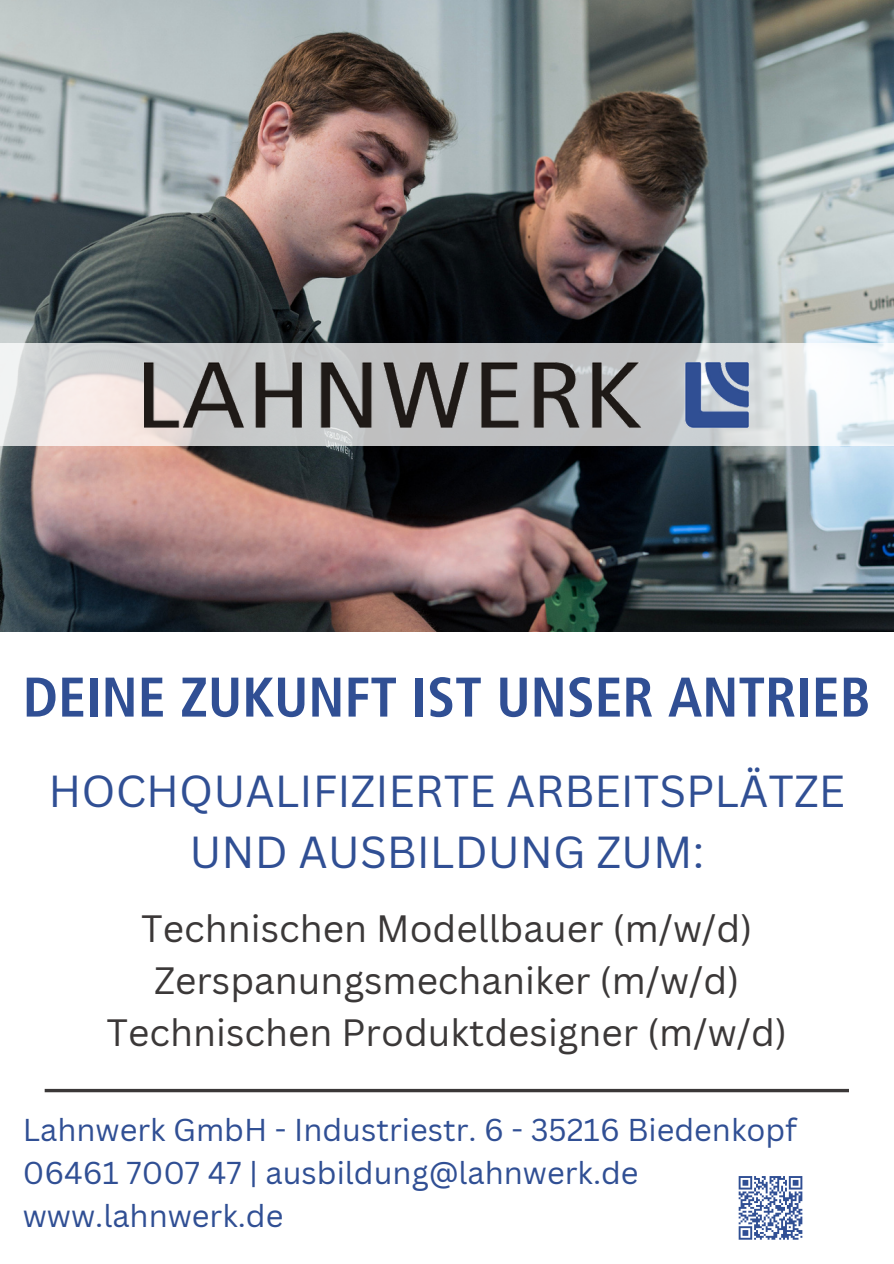
<style>
.page{position:relative;width:894px;height:1264px;background:#fff}
.page>*{position:absolute;margin:0;border:0;box-sizing:border-box;transform-origin:0 0}
.t1{font:700 condensed 55.8px "Frutiger LT Pro";color:#304f94}
.t2{font:43.65px "Canva Sans";color:#304f94}
.t3{font:37.05px "Canva Sans";color:#3b3838}
.t4{font:30.75px "Canva Sans";color:#304f94}
</style>
<div class="page">
<img style="left:0;top:0;width:893px;height:631px">
<svg style="left:45px;top:1088px;width:803px;height:4px;background:#666464"></svg>
<svg style="left:0;top:343px;width:893px;height:103px"></svg>
<svg style="left:738px;top:1176px;width:65px;height:64px"></svg>
<img style="left:145px;top:363px;width:603px;height:64px">
<p class="t1" style="left:23px;top:663px;width:849px">DEINE ZUKUNFT IST UNSER ANTRIEB</p>
<p class="t2" style="left:48px;top:760px;width:797px">HOCHQUALIFIZIERTE ARBEITSPLÄTZE</p>
<p class="t2" style="left:189px;top:821px;width:516px">UND AUSBILDUNG ZUM:</p>
<p class="t3" style="left:141px;top:902px;width:612px">Technischen Modellbauer (m/w/d)</p>
<p class="t3" style="left:154px;top:954px;width:586px">Zerspanungsmechaniker (m/w/d)</p>
<p class="t3" style="left:106px;top:1006px;width:681px">Technischen Produktdesigner (m/w/d)</p>
<p class="t4" style="left:23px;top:1108px;width:775px">Lahnwerk GmbH - Industriestr. 6 - 35216 Biedenkopf</p>
<p class="t4" style="left:23px;top:1151px;width:617px">06461 7007 47 | ausbildung@lahnwerk.de</p>
<p class="t4" style="left:23px;top:1194px;width:262px">www.lahnwerk.de</p>
</div>
